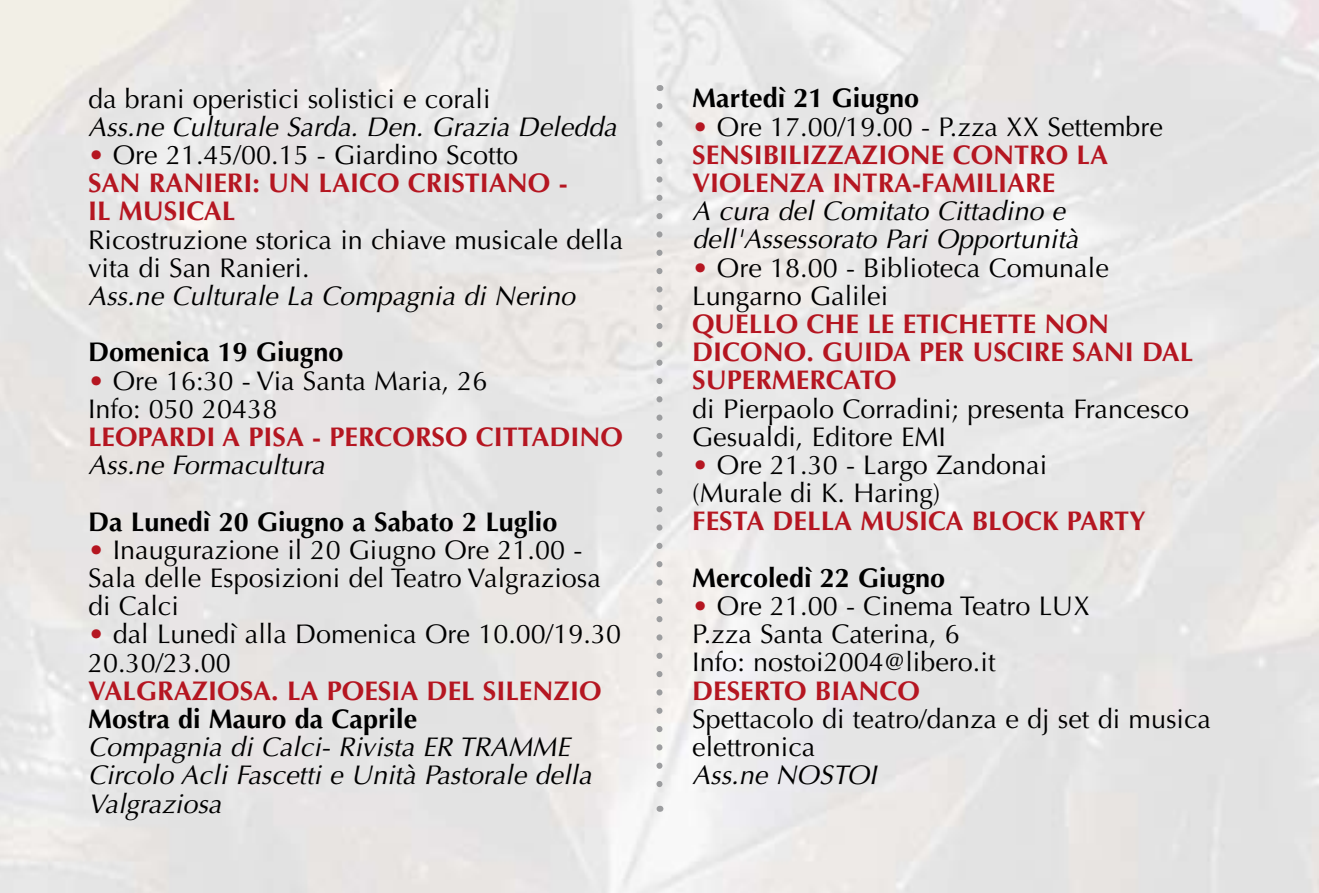
<style>
.page{position:relative;width:1319px;height:893px;background:#fff}
.page>*{position:absolute;margin:0;border:0;box-sizing:border-box;transform-origin:0 0}
.t1{font:27px/28.2px "Optima";color:#000}
.t2{font:700 27px/28.2px "Optima";color:#b51621}
.t3{font:italic 27px/28.2px "Optima";color:#000}
.t4{font:700 27px "Optima";color:#000}
.s1{font-weight:400;color:#000}
.s2{font-weight:700;color:#b51621}
</style>
<div class="page">
<svg style="left:656px;top:106px;width:6px;height:694px;background:#d9d8d7"></svg>
<p class="t1" style="left:88px;top:85px;width:404px">da brani operistici solistici e corali</p>
<p class="t3" style="left:88px;top:113px;width:530px">Ass.ne Culturale Sarda. Den. Grazia Deledda</p>
<p class="t2" style="left:88px;top:141px;width:481px">• <span class="s1">Ore 21.45/00.15 - Giardino Scotto<br></span>SAN RANIERI: UN LAICO CRISTIANO -<br>IL MUSICAL</p>
<p class="t1" style="left:88px;top:226px;width:536px">Ricostruzione storica in chiave musicale della vita di San Ranieri.</p>
<p class="t3" style="left:88px;top:282px;width:488px">Ass.ne Culturale La Compagnia di Nerino</p>
<p class="t4" style="left:88px;top:337px;width:257px">Domenica 19 Giugno</p>
<p class="t1" style="left:88px;top:367px;width:401px"><span class="s2">•</span> Ore 16:30 - Via Santa Maria, 26<br>Info: 050 20438</p>
<p class="t2" style="left:88px;top:423px;width:536px">LEOPARDI A PISA - PERCORSO CITTADINO</p>
<p class="t3" style="left:88px;top:451px;width:238px">Ass.ne Formacultura</p>
<p class="t4" style="left:88px;top:506px;width:471px">Da Lunedì 20 Giugno a Sabato 2 Luglio</p>
<p class="t1" style="left:88px;top:536px;width:514px"><span class="s2">•</span> Inaugurazione il 20 Giugno Ore 21.00 -<br>Sala delle Esposizioni del Teatro Valgraziosa di Calci</p>
<p class="t1" style="left:88px;top:621px;width:534px"><span class="s2">•</span> dal Lunedì alla Domenica Ore 10.00/19.30<br>20.30/23.00</p>
<p class="t2" style="left:88px;top:677px;width:515px">VALGRAZIOSA. LA POESIA DEL SILENZIO</p>
<p class="t4" style="left:88px;top:703px;width:330px">Mostra di Mauro da Caprile</p>
<p class="t3" style="left:88px;top:733px;width:505px">Compagnia di Calci- Rivista ER TRAMME<br>Circolo Acli Fascetti e Unità Pastorale della<br>Valgraziosa</p>
<p class="t4" style="left:692px;top:83px;width:228px">Martedì 21 Giugno</p>
<p class="t2" style="left:692px;top:113px;width:472px">• <span class="s1">Ore 17.00/19.00 - P.zza XX Settembre<br></span>SENSIBILIZZAZIONE CONTRO LA<br>VIOLENZA INTRA-FAMILIARE</p>
<p class="t3" style="left:692px;top:197px;width:387px">A cura del Comitato Cittadino e dell'Assessorato Pari Opportunità</p>
<p class="t1" style="left:692px;top:254px;width:418px"><span class="s2">•</span> Ore 18.00 - Biblioteca Comunale<br>Lungarno Galilei</p>
<p class="t2" style="left:692px;top:310px;width:502px">QUELLO CHE LE ETICHETTE NON<br>DICONO. GUIDA PER USCIRE SANI DAL<br>SUPERMERCATO</p>
<p class="t1" style="left:692px;top:395px;width:498px">di Pierpaolo Corradini; presenta Francesco<br>Gesualdi, Editore EMI</p>
<p class="t1" style="left:692px;top:451px;width:356px"><span class="s2">•</span> Ore 21.30 - Largo Zandonai (Murale di K. Haring)</p>
<p class="t2" style="left:692px;top:507px;width:455px">FESTA DELLA MUSICA BLOCK PARTY</p>
<p class="t4" style="left:692px;top:562px;width:254px">Mercoledì 22 Giugno</p>
<p class="t1" style="left:692px;top:592px;width:399px"><span class="s2">•</span> Ore 21.00 - Cinema Teatro LUX<br>P.zza Santa Caterina, 6<br>Info: nostoi2004@libero.it</p>
<p class="t2" style="left:692px;top:677px;width:229px">DESERTO BIANCO</p>
<p class="t1" style="left:692px;top:705px;width:520px">Spettacolo di teatro/danza e dj set di musica elettronica</p>
<p class="t3" style="left:692px;top:761px;width:186px">Ass.ne NOSTOI</p>
</div>
